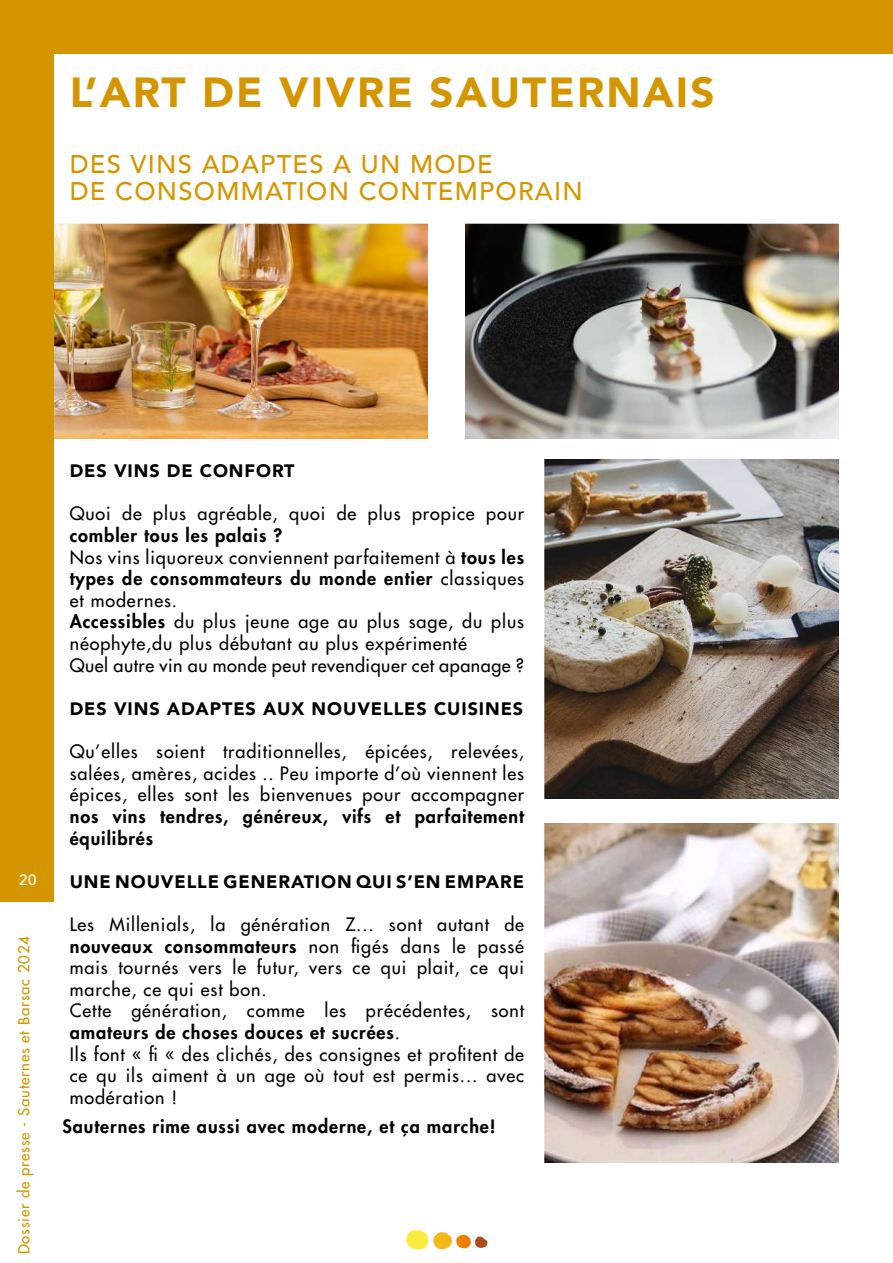
<style>
.page{position:relative;width:893px;height:1263px;background:#fff}
.page>*{position:absolute;margin:0;border:0;box-sizing:border-box;transform-origin:0 0}
.t1{font:900 42px "Avenir";letter-spacing:.05em;color:#d49600}
.t2{font:500 25.5px/27px "Avenir";letter-spacing:.05em;color:#d49600}
.t3{font:500 18px/21.6px "Futura Std";letter-spacing:.05em;color:#000}
.t4{font:800 18px/21.6px "Futura Std";letter-spacing:.05em;color:#000}
.t5{font:900 18px "Avenir";letter-spacing:.05em;color:#000}
.t6{font:500 15px "Futura Std";letter-spacing:.05em;color:#d49600}
.t7{font:500 15px "Avenir";color:#fff}
.s1{font-weight:800}
</style>
<div class="page">
<div style="left:0;top:0;width:893px;height:901px;background:#d49600"></div>
<div style="left:54px;top:54px;width:839px;height:1209px;background:#fff"></div>
<svg style="left:406px;top:1230px;width:82px;height:19px"></svg>
<img style="left:544px;top:459px;width:295px;height:340px">
<img style="left:544px;top:823px;width:295px;height:339px">
<img style="left:54px;top:224px;width:374px;height:214px">
<img style="left:465px;top:224px;width:374px;height:214px">
<h1 class="t1" style="left:70px;top:57px;width:646px">L’ART DE VIVRE SAUTERNAIS</h1>
<h2 class="t2" style="left:70px;top:150px;width:515px">DES VINS ADAPTES A UN MODE<br>DE CONSOMMATION CONTEMPORAIN</h2>
<p class="t7" style="left:19px;top:867px;width:19px">20</p>
<p class="t6" style="left:14px;top:1254px;width:320px;rotate:-90deg">Dossier de presse - Sauternes et Barsac 2024</p>
<p class="t5" style="left:70px;top:456px;width:226px">DES VINS DE CONFORT</p>
<p class="t3" style="left:70px;top:503px;width:456px">Quoi de plus agréable, quoi de plus propice pour</p>
<p class="t3" style="left:70px;top:525px;width:456px"><span class="s1">combler tous les palais ?<br></span>Nos vins liquoreux conviennent parfaitement à <span class="s1">tous les types de consommateurs du monde entier</span> classiques et modernes.<br><span class="s1">Accessibles</span> du plus jeune age au plus sage, du plus néophyte,du plus débutant au plus expérimenté<br>Quel autre vin au monde peut revendiquer cet apanage ?</p>
<p class="t5" style="left:70px;top:693px;width:455px">DES VINS ADAPTES AUX NOUVELLES CUISINES</p>
<p class="t3" style="left:70px;top:741px;width:456px;text-align:justify">Qu’elles soient traditionnelles, épicées, relevées, salées, amères, acides .. Peu importe d’où viennent les épices, elles sont les bienvenues pour accompagner</p>
<p class="t4" style="left:70px;top:805px;width:456px">nos vins tendres, généreux, vifs et parfaitement équilibrés</p>
<p class="t5" style="left:70px;top:866px;width:456px">UNE NOUVELLE GENERATION QUI S’EN EMPARE</p>
<p class="t3" style="left:70px;top:913px;width:456px">Les Millenials, la génération Z... sont autant de <span class="s1">nouveaux consommateurs</span> non figés dans le passé mais tournés vers le futur, vers ce qui plait, ce qui marche, ce qui est bon.<br>Cette génération, comme les précédentes, sont <span class="s1">amateurs de choses douces et sucrées</span>.<br>Ils font « fi « des clichés, des consignes et profitent de ce qu ils aiment à un age où tout est permis... avec modération !</p>
<p class="t4" style="left:62px;top:1116px;width:435px">Sauternes rime aussi avec moderne, et ça marche!</p>
</div>
